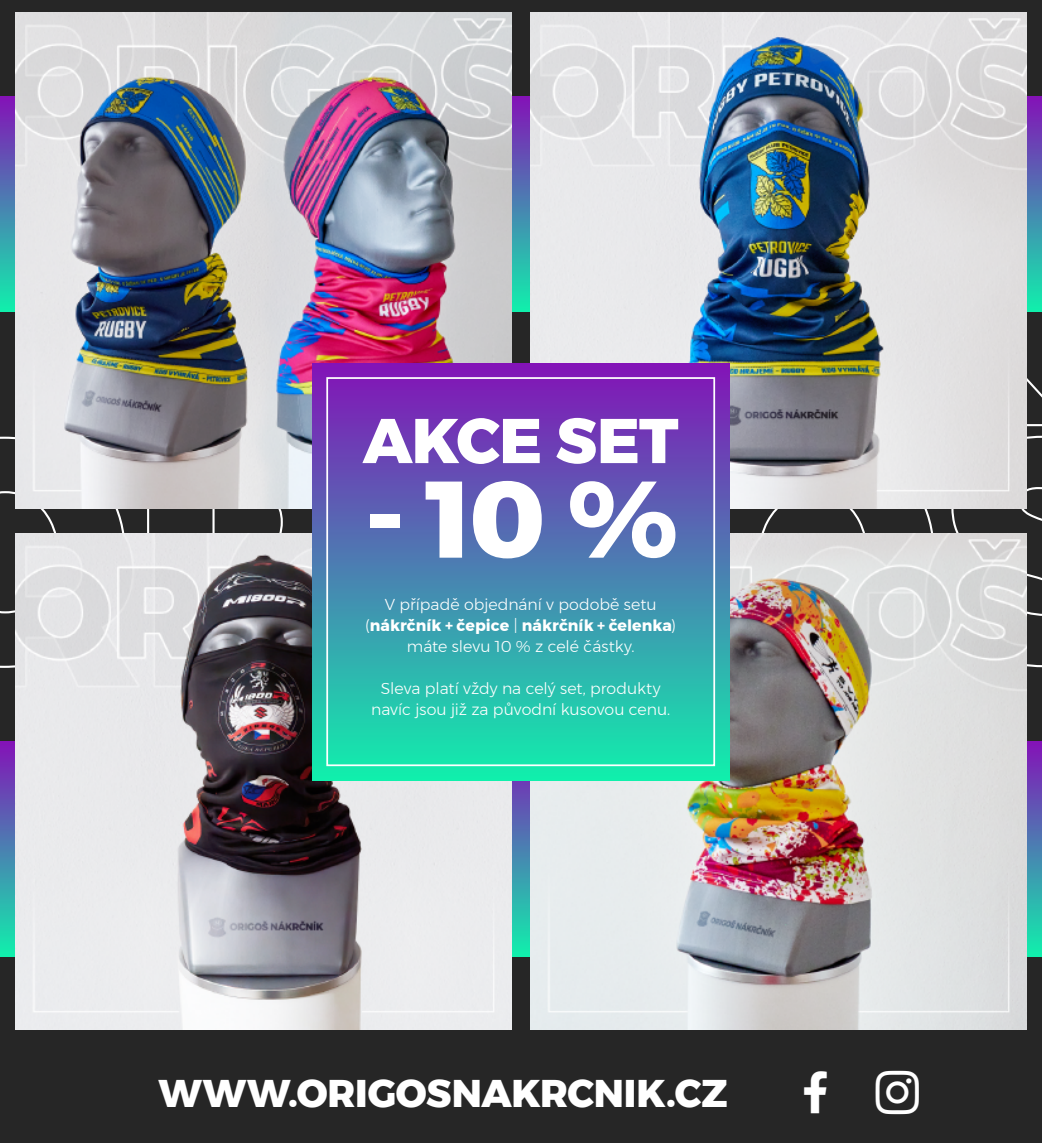
<style>
.page{position:relative;width:1042px;height:1143px;background:#fff}
.page>*{position:absolute;margin:0;border:0;box-sizing:border-box;transform-origin:0 0}
.t1{font:800 108.5px "Montserrat";color:#fff}
.t2{font:800 63px "Montserrat";letter-spacing:-.015em;color:#fff}
.t3{font:800 38.5px "Montserrat";letter-spacing:-.005em;color:#fff}
.t4{font:300 15.75px/21px "Montserrat";color:#fff;text-align:center}
.s1{font-weight:700}
</style>
<div class="page">
<div style="left:0;top:0;width:1042px;height:1142px;background:#262626"></div>
<svg style="left:0;top:97px;width:1042px;height:214px;background:#4f84b3"></svg>
<svg style="left:0;top:741px;width:1042px;height:214px;background:#4d8ab2"></svg>
<svg style="left:0;top:435px;width:127px;height:233px"></svg>
<svg style="left:146px;top:508px;width:166px;height:25px"></svg>
<svg style="left:729px;top:508px;width:206px;height:25px"></svg>
<svg style="left:935px;top:372px;width:107px;height:296px"></svg>
<img style="left:530px;top:533px;width:496px;height:496px">
<img style="left:16px;top:12px;width:496px;height:496px">
<img style="left:16px;top:533px;width:496px;height:496px">
<img style="left:530px;top:12px;width:496px;height:496px">
<div style="left:312px;top:363px;width:417px;height:417px;background:linear-gradient(to bottom,#8312b7,#10f0ac)"></div>
<div style="left:326px;top:377px;width:389px;height:389px;border:2px solid #fff"></div>
<h2 class="t2" style="left:363px;top:389px;width:317px">AKCE SET</h2>
<h1 class="t1" style="left:364px;top:431px;width:315px">- 10 %</h1>
<p class="t4" style="left:365px;top:593px;width:312px">V případě objednání v podobě setu (<span class="s1">nákrčník + čepice</span> | <span class="s1">nákrčník + čelenka</span>) máte slevu 10 % z celé částky.</p>
<p class="t4" style="left:371px;top:677px;width:301px">Sleva platí vždy na celý set, produkty navíc jsou již za původní kusovou cenu.</p>
<h3 class="t3" style="left:158px;top:1061px;width:571px">WWW.ORIGOSNAKRCNIK.CZ</h3>
</div>
